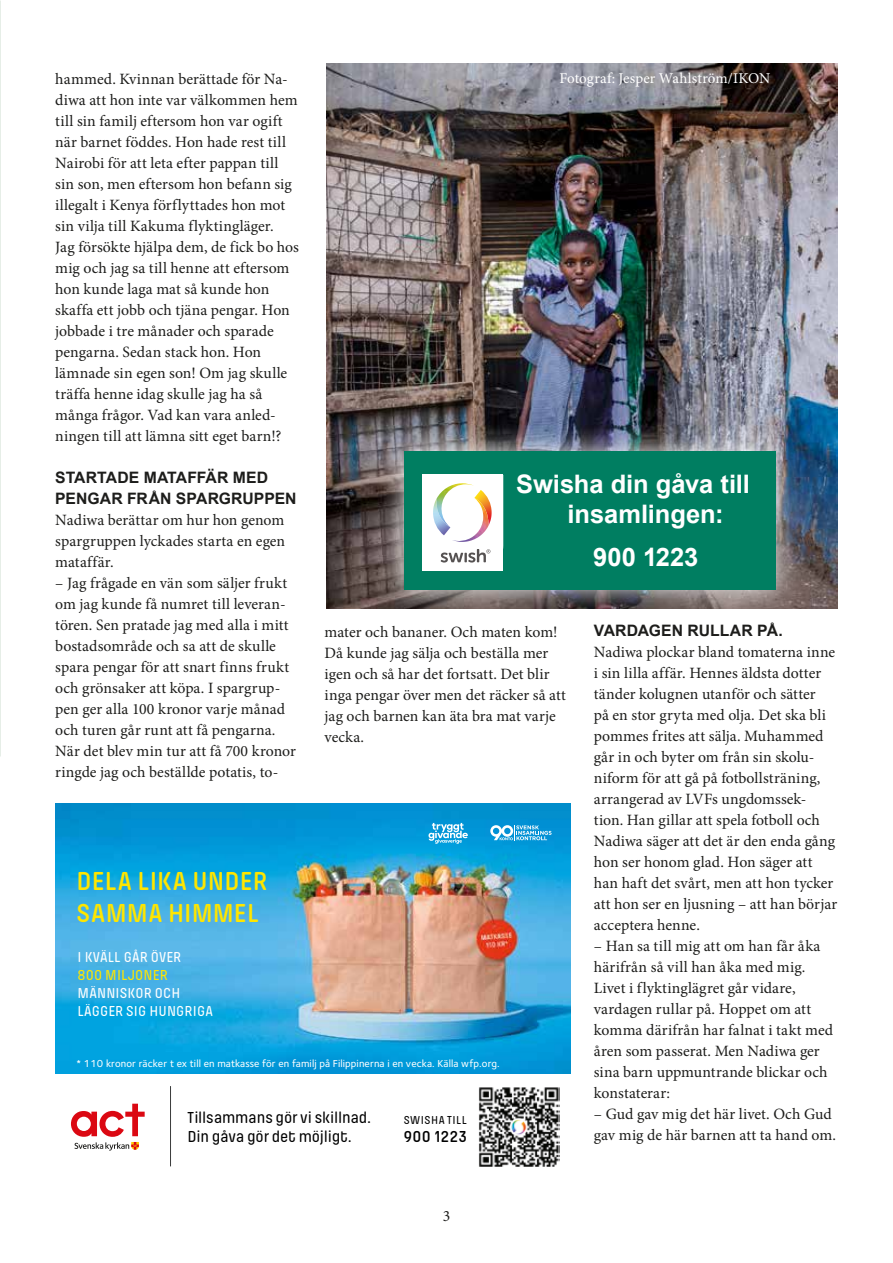
<style>
.page{position:relative;width:893px;height:1263px;background:#fff}
.page>*{position:absolute;margin:0;border:0;box-sizing:border-box;transform-origin:0 0}
.t1{font:600 27px/32.4px "Pilcrow Soft";letter-spacing:.005em;color:#ffe600}
.t2{font:700 25.5px/30.6px "Arial";letter-spacing:-.005em;color:#fff}
.t3{font:500 16.5px/19.8px "Pilcrow Soft";letter-spacing:-.01em;color:#000}
.t4{font:500 16.5px/19.8px "Pilcrow Soft";color:#1d1d1b}
.t5{font:600 16.5px "Pilcrow Soft";letter-spacing:.03em;color:#000}
.t6{font:15.75px/21px "Minion Pro";letter-spacing:.005em;color:#1d1d1b}
.t7{font:700 15.75px/21px "Arial";color:#1d1d1b}
.t8{font:500 15px/18px "Pilcrow Soft";letter-spacing:.01em;color:#fff}
.t9{font:15px "Minion Pro";letter-spacing:.005em;color:#fff}
.t10{font:500 15px "Pilcrow Soft";letter-spacing:.01em;color:#ffe600}
.t11{font:500 12px "Pilcrow Soft";letter-spacing:.045em;color:#000}
.t12{font:500 10.5px "Foundry Sterling OT2";letter-spacing:.01em;color:#fff}
</style>
<div class="page">
<img style="left:55px;top:804px;width:516px;height:270px">
<svg style="left:71px;top:1104px;width:74px;height:46px"></svg>
<hr style="left:170px;top:1086px;width:1px;height:80px;background:#3e3f3f">
<img style="left:478px;top:1087px;width:81px;height:80px">
<svg style="left:490px;top:825px;width:62px;height:15px"></svg>
<svg style="left:428px;top:823px;width:40px;height:21px"></svg>
<img style="left:326px;top:64px;width:512px;height:544px">
<img style="left:376px;top:423px;width:427px;height:186px">
<div style="left:404px;top:451px;width:371px;height:139px;background:#007e61"></div>
<svg style="left:422px;top:475px;width:81px;height:96px;background:#f0eee9"></svg>
<img style="left:452px;top:498px;width:31px;height:44px">
<p class="t9" style="left:559px;top:68px;width:212px">Fotograf: Jesper Wahlström/IKON</p>
<p class="t6" style="left:55px;top:68px;width:245px">hammed. Kvinnan berättade för Na&shy;diwa att hon inte var välkommen hem till sin familj eftersom hon var ogift när barnet föddes. Hon hade rest till Nairobi för att leta efter pappan till sin son, men eftersom hon befann sig illegalt i Kenya förflyttades hon mot sin vilja till Kakuma flyktingläger.<br>Jag försökte hjälpa dem, de fick bo hos mig och jag sa till henne att eftersom hon kunde laga mat så kunde hon skaffa ett jobb och tjäna pengar. Hon jobbade i tre månader och sparade pengarna. Sedan stack hon. Hon lämnade sin egen son! Om jag skulle träffa henne idag skulle jag ha så många frågor. Vad kan vara anled&shy;ningen till att lämna sitt eget barn!?</p>
<p class="t7" style="left:55px;top:467px;width:243px">STARTADE MATAFFÄR MED<br>PENGAR FRÅN SPARGRUPPEN</p>
<p class="t6" style="left:55px;top:509px;width:231px;text-align:justify">Nadiwa berättar om hur hon genom spargruppen lyckades starta en egen mataffär.</p>
<p class="t6" style="left:55px;top:572px;width:242px">– Jag frågade en vän som säljer frukt om jag kunde få numret till leveran&shy;tören. Sen pratade jag med alla i mitt bostadsområde och sa att de skulle spara pengar för att snart finns frukt och grönsaker att köpa. I spargrup&shy;pen ger alla 100 kronor varje månad och turen går runt att få pengarna.<br>När det blev min tur att få 700 kronor ringde jag och beställde potatis, to-</p>
<h2 class="t2" style="left:568px;top:469px;width:184px;text-indent:-52px">Swisha din gåva till insamlingen:</h2>
<h2 class="t2" style="left:593px;top:543px;width:107px">900 1223</h2>
<p class="t6" style="left:325px;top:622px;width:243px">mater och bananer. Och maten kom!<br>Då kunde jag sälja och beställa mer igen och så har det fortsatt. Det blir inga pengar över men det räcker så att jag och barnen kan äta bra mat varje vecka.</p>
<p class="t7" style="left:594px;top:621px;width:191px">VARDAGEN RULLAR PÅ.</p>
<p class="t6" style="left:594px;top:642px;width:245px">Nadiwa plockar bland tomaterna inne i sin lilla affär. Hennes äldsta dotter tänder kolugnen utanför och sätter<br>på en stor gryta med olja. Det ska bli pommes frites att sälja. Muhammed går in och byter om från sin skolu&shy;niform för att gå på fotbollsträning, arrangerad av LVFs ungdomssek&shy;tion. Han gillar att spela fotboll och Nadiwa säger att det är den enda gång hon ser honom glad. Hon säger att han haft det svårt, men att hon tycker att hon ser en ljusning – att han börjar acceptera henne.</p>
<p class="t6" style="left:594px;top:936px;width:241px">– Han sa till mig att om han får åka härifrån så vill han åka med mig.<br>Livet i flyktinglägret går vidare, vardagen rullar på. Hoppet om att komma därifrån har falnat i takt med åren som passerat. Men Nadiwa ger sina barn uppmuntrande blickar och konstaterar:</p>
<p class="t6" style="left:594px;top:1104px;width:244px">– Gud gav mig det här livet. Och Gud gav mig de här barnen att ta hand om.</p>
<h1 class="t1" style="left:77px;top:865px;width:192px">DELA LIKA UNDER<br>SAMMA HIMMEL</h1>
<p class="t8" style="left:78px;top:948px;width:105px">I KVÄLL GÅR ÖVER</p>
<p class="t10" style="left:78px;top:967px;width:92px">800 MILJONER</p>
<p class="t8" style="left:78px;top:984px;width:137px">MÄNNISKOR OCH<br>LÄGGER SIG HUNGRIGA</p>
<p class="t12" style="left:77px;top:1055px;width:425px">* 110 kronor räcker t ex till en matkasse för en familj på Filippinerna i en vecka. Källa wfp.org.</p>
<p class="t3" style="left:187px;top:1107px;width:185px">Tillsammans gör vi skillnad.<br>Din gåva gör det möjligt.</p>
<p class="t11" style="left:404px;top:1114px;width:65px">SWISHA TILL</p>
<p class="t4" style="left:183px;top:1114px;width:172px">himmel och tillsammans kan vi göra skillnad.</p>
<p class="t5" style="left:404px;top:1128px;width:65px">900 1223</p>
<p class="t6" style="left:443px;top:1205px;width:9px">3</p>
</div>
